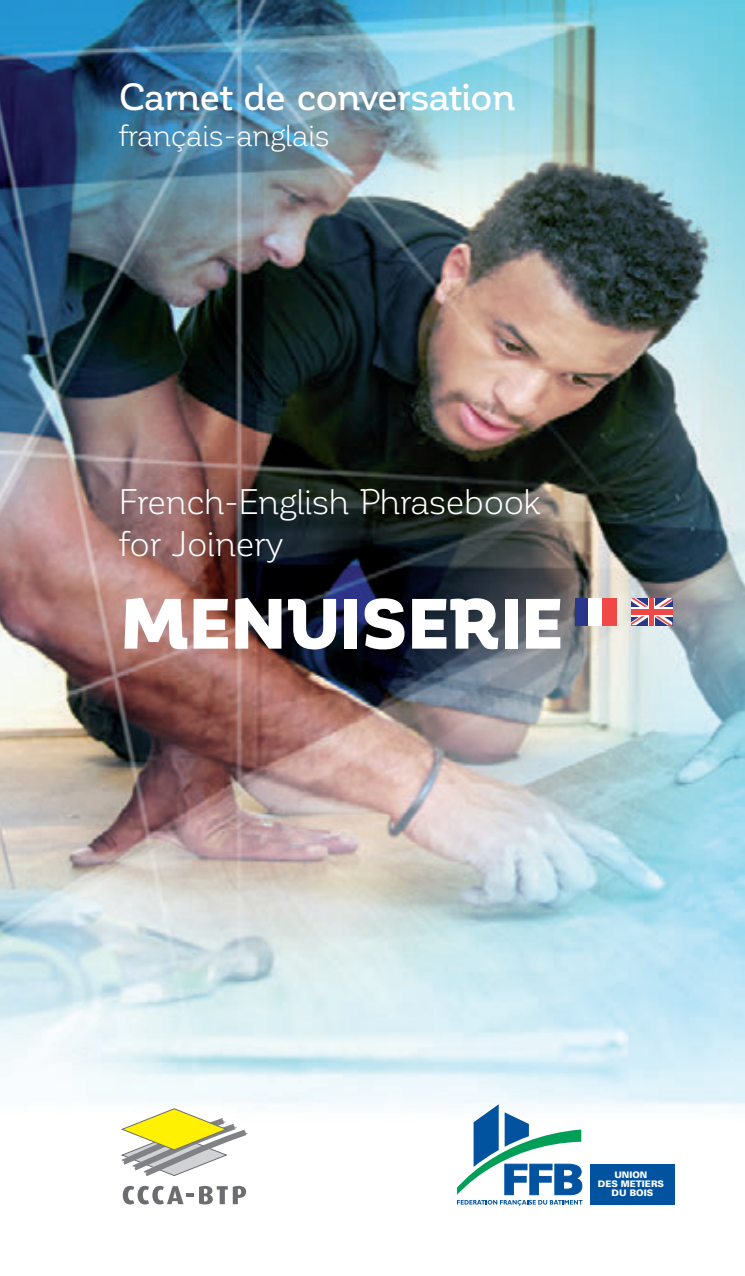
<style>
.page{position:relative;width:745px;height:1276px;background:#fff}
.page>*{position:absolute;margin:0;border:0;box-sizing:border-box;transform-origin:0 0}
.t1{font:900 70px "Corporative";letter-spacing:-.01em;color:#fff}
.t2{font:500 37.5px "Corporative";letter-spacing:-.02em;color:#fff}
.t3{font:35px/42px "Corporative";letter-spacing:-.025em;color:#fff}
.t4{font:30px "Corporative";letter-spacing:-.03em;color:#fff}
.t5{font:900 9px/9.5px "Univers";color:#fff;text-align:center}
</style>
<div class="page">
<img style="left:0;top:0;width:744px;height:1206px">
<div style="left:589px;top:1163px;width:85px;height:41px;background:#0153a0"></div>
<svg style="left:456px;top:1104px;width:126px;height:101px"></svg>
<svg style="left:121px;top:1108px;width:126px;height:68px"></svg>
<svg style="left:123px;top:1186px;width:123px;height:18px"></svg>
<div style="left:574px;top:598px;width:14px;height:27px;background:#29368a"></div>
<div style="left:588px;top:598px;width:14px;height:27px;background:#fff"></div>
<div style="left:602px;top:598px;width:14px;height:27px;background:#ef4846"></div>
<svg style="left:630px;top:598px;width:41px;height:27px"></svg>
<p class="t2" style="left:119px;top:83px;width:398px">Carnet de conversation</p>
<p class="t4" style="left:119px;top:125px;width:213px">français-anglais</p>
<p class="t3" style="left:119px;top:483px;width:423px">French-English Phrasebook for Joinery</p>
<h1 class="t1" style="left:119px;top:598px;width:444px">MENUISERIE</h1>
<p class="t5" style="left:597px;top:1169px;width:68px">UNION<br>DES METIERS<br>DU BOIS</p>
</div>
